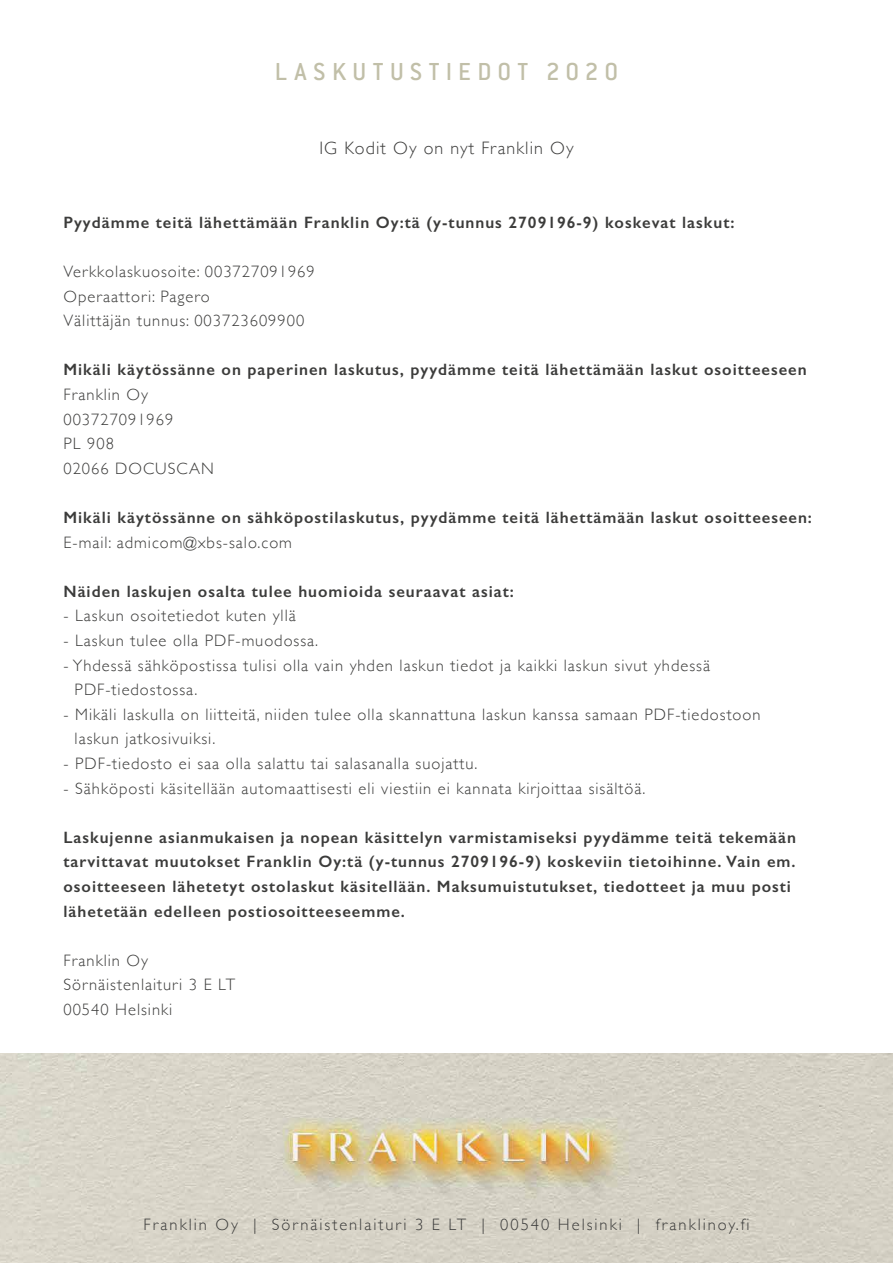
<style>
.page{position:relative;width:893px;height:1263px;background:#fff}
.page>*{position:absolute;margin:0;border:0;box-sizing:border-box;transform-origin:0 0}
.t1{font:500 27px "Conduit ITC Pro";letter-spacing:.23em;color:#c1bfa8}
.t2{font:300 18px "Gill Sans";letter-spacing:.06em;color:#3c3c3b}
.t3{font:300 16.5px/24.6px "Gill Sans";letter-spacing:.06em;color:#3c3c3b}
.t4{font:600 16.5px/24.6px "Gill Sans";letter-spacing:.06em;color:#3c3c3b}
.t5{font:300 16.5px "Gill Sans";letter-spacing:.12em;color:#3c3c3b}
</style>
<div class="page">
<img style="left:0;top:1053px;width:893px;height:210px">
<h1 class="t1" style="left:275px;top:57px;width:345px">LASKUTUSTIEDOT 2020</h1>
<p class="t2" style="left:319px;top:134px;width:256px">IG Kodit Oy on nyt Franklin Oy</p>
<p class="t4" style="left:63px;top:210px;width:672px">Pyydämme teitä lähettämään Franklin Oy:tä (y-tunnus 2709196-9) koskevat laskut:</p>
<p class="t3" style="left:63px;top:258px;width:253px">Verkkolaskuosoite: 003727091969<br>Operaattori: Pagero<br>Välittäjän tunnus: 003723609900</p>
<p class="t4" style="left:63px;top:357px;width:745px">Mikäli käytössänne on paperinen laskutus, pyydämme teitä lähettämään laskut osoitteeseen</p>
<p class="t3" style="left:63px;top:381px;width:152px">Franklin Oy<br>003727091969<br>PL 908<br>02066 DOCUSCAN</p>
<p class="t4" style="left:63px;top:505px;width:750px">Mikäli käytössänne on sähköpostilaskutus, pyydämme teitä lähettämään laskut osoitteeseen:</p>
<p class="t3" style="left:63px;top:529px;width:230px">E-mail: admicom@xbs-salo.com</p>
<p class="t4" style="left:63px;top:579px;width:452px">Näiden laskujen osalta tulee huomioida seuraavat asiat:</p>
<p class="t3" style="left:63px;top:603px;width:234px">- Laskun osoitetiedot kuten yllä</p>
<p class="t3" style="left:63px;top:627px;width:256px">- Laskun tulee olla PDF-muodossa.</p>
<p class="t3" style="left:75px;top:652px;width:637px;text-indent:-11px">- Yhdessä sähköpostissa tulisi olla vain yhden laskun tiedot ja kaikki laskun sivut yhdessä<br>PDF-tiedostossa.</p>
<p class="t3" style="left:75px;top:701px;width:687px;text-indent:-11px">- Mikäli laskulla on liitteitä, niiden tulee olla skannattuna laskun kanssa samaan PDF-tiedostoon laskun jatkosivuiksi.</p>
<p class="t3" style="left:63px;top:750px;width:416px">- PDF-tiedosto ei saa olla salattu tai salasanalla suojattu.</p>
<p class="t3" style="left:63px;top:775px;width:583px">- Sähköposti käsitellään automaattisesti eli viestiin ei kannata kirjoittaa sisältöä.</p>
<p class="t4" style="left:63px;top:825px;width:734px">Laskujenne asianmukaisen ja nopean käsittelyn varmistamiseksi pyydämme teitä tekemään tarvittavat muutokset Franklin Oy:tä (y-tunnus 2709196-9) koskeviin tietoihinne. Vain em. osoitteeseen lähetetyt ostolaskut käsitellään. Maksumuistutukset, tiedotteet ja muu posti lähetetään edelleen postiosoitteeseemme.</p>
<p class="t3" style="left:63px;top:947px;width:173px">Franklin Oy<br>Sörnäistenlaituri 3 E LT<br>00540 Helsinki</p>
<p class="t5" style="left:143px;top:1212px;width:607px">Franklin Oy | Sörnäistenlaituri 3 E LT | 00540 Helsinki | franklinoy.fi</p>
</div>
